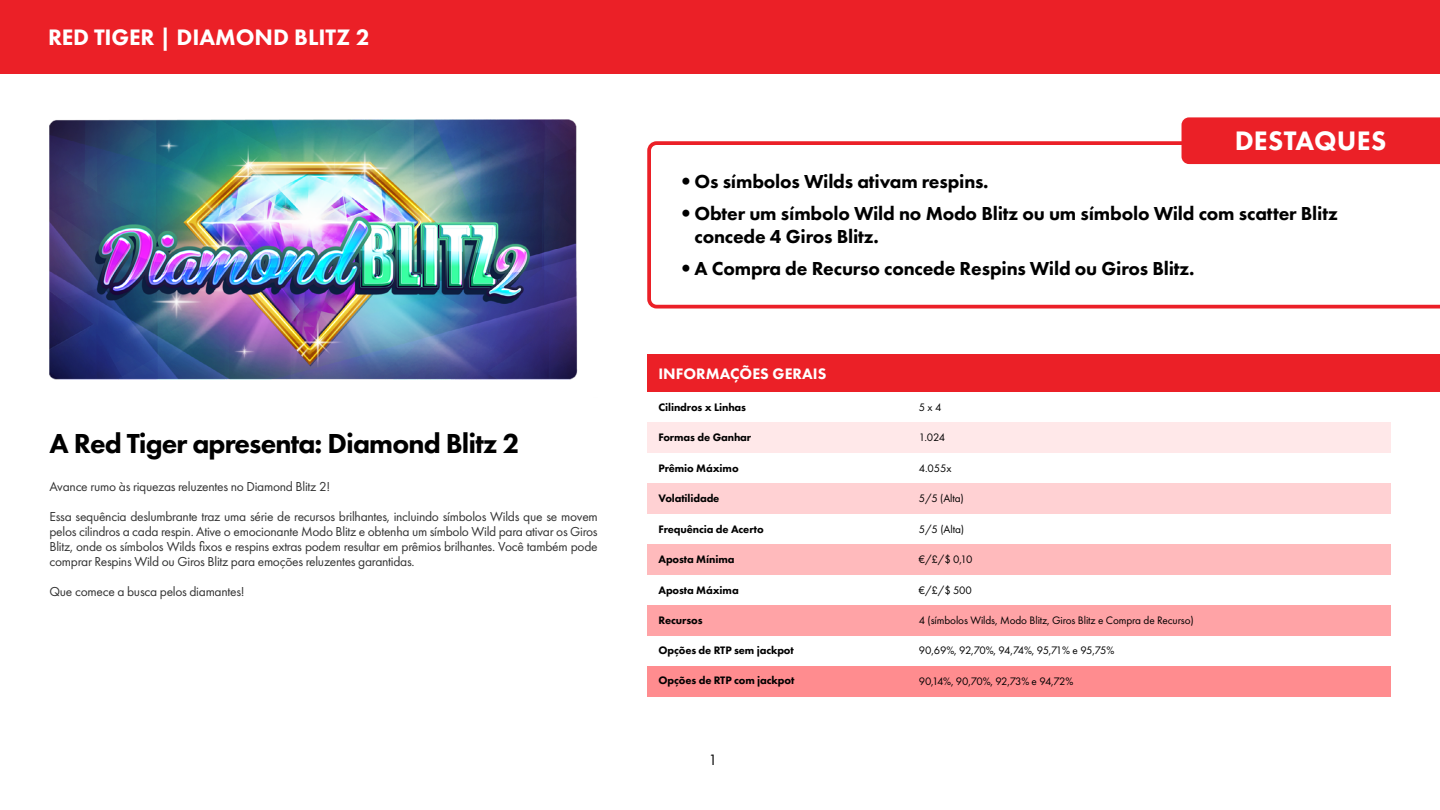
<style>
.page{position:relative;width:1440px;height:810px;background:#fff}
.page>*{position:absolute;margin:0;border:0;box-sizing:border-box;transform-origin:0 0}
.t1{font:800 28.5px "Futura PT";letter-spacing:-.03em;color:#000}
.t2{font:800 27.75px "Futura PT";letter-spacing:.01em;color:#fff}
.t3{font:800 23.25px "Futura PT";color:#fff}
.t4{font:800 19.5px/23.2px "Futura PT";letter-spacing:-.01em;color:#000}
.t5{font:800 15.75px "Futura PT";color:#fff}
.t6{font:15.6px "Futura PT";color:#000}
.t7{font:13.5px/15px "Futura PT";letter-spacing:-.02em;color:#333;text-align:justify}
.t8{font:800 11.25px "Futura PT";letter-spacing:-.01em;color:#000}
.t9{font:11.25px "Futura PT";letter-spacing:-.01em;color:#000}
.t10{font:11.25px "Futura PT";letter-spacing:-.055em;color:#000}
.t11{font:11.25px "Futura PT";letter-spacing:-.065em;color:#000}
.s1{font-family:"Avenir";font-weight:400}
</style>
<div class="page">
<div style="left:647px;top:666px;width:743px;height:30px;background:#ff8c8f"></div>
<div style="left:647px;top:483px;width:743px;height:31px;background:#ffd1d3"></div>
<div style="left:647px;top:544px;width:743px;height:31px;background:#ffbabc"></div>
<div style="left:647px;top:605px;width:743px;height:31px;background:#ffa3a6"></div>
<div style="left:647px;top:422px;width:743px;height:31px;background:#ffe8e9"></div>
<img style="left:49px;top:119px;width:529px;height:261px">
<svg style="left:647px;top:141px;width:793px;height:168px"></svg>
<div style="left:1182px;top:117px;width:258px;height:47px;background:#eb2027"></div>
<div style="left:647px;top:355px;width:793px;height:37px;background:#eb2027"></div>
<div style="left:0;top:0;width:1440px;height:74px;background:#eb2027"></div>
<h3 class="t3" style="left:48px;top:22px;width:323px">RED TIGER | DIAMOND BLITZ 2</h3>
<h1 class="t1" style="left:50px;top:425px;width:472px">A Red Tiger apresenta: Diamond Blitz 2</h1>
<p class="t7" style="left:50px;top:479px;width:282px">Avance rumo às riquezas reluzentes no Diamond Blitz 2!</p>
<p class="t7" style="left:50px;top:509px;width:550px">Essa sequência deslumbrante traz uma série de recursos brilhantes, incluindo símbolos Wilds que se movem pelos cilindros a cada respin. Ative o emocionante Modo Blitz e obtenha um símbolo Wild para ativar os Giros Blitz, onde os símbolos Wilds fixos e respins extras podem resultar em prêmios brilhantes. Você também pode comprar Respins Wild ou Giros Blitz para emoções reluzentes garantidas.</p>
<p class="t7" style="left:50px;top:584px;width:197px">Que comece a busca pelos diamantes!</p>
<h2 class="t2" style="left:1235px;top:123px;width:153px">DESTAQUES</h2>
<h3 class="t4" style="left:681px;top:170px;width:309px"><span class="s1">•</span> Os símbolos Wilds ativam respins.</h3>
<h3 class="t4" style="left:694px;top:201px;width:645px;text-indent:-13px"><span class="s1">•</span> Obter um símbolo Wild no Modo Blitz ou um símbolo Wild com scatter Blitz concede 4 Giros Blitz.</h3>
<h3 class="t4" style="left:681px;top:256px;width:515px"><span class="s1">•</span> A Compra de Recurso concede Respins Wild ou Giros Blitz.</h3>
<p class="t5" style="left:659px;top:364px;width:169px">INFORMAÇÕES GERAIS</p>
<p class="t8" style="left:658px;top:400px;width:89px">Cilindros x Linhas</p>
<p class="t9" style="left:919px;top:401px;width:24px">5 x 4</p>
<p class="t8" style="left:658px;top:431px;width:94px">Formas de Ganhar</p>
<p class="t9" style="left:919px;top:431px;width:28px">1.024</p>
<p class="t8" style="left:658px;top:461px;width:82px">Prêmio Máximo</p>
<p class="t9" style="left:919px;top:461px;width:34px">4.055x</p>
<p class="t8" style="left:658px;top:491px;width:62px">Volatilidade</p>
<p class="t8" style="left:658px;top:522px;width:107px">Frequência de Acerto</p>
<p class="t8" style="left:658px;top:552px;width:78px">Aposta Mínima</p>
<p class="t8" style="left:658px;top:583px;width:82px">Aposta Máxima</p>
<p class="t9" style="left:919px;top:492px;width:47px">5/5 (Alta)</p>
<p class="t9" style="left:919px;top:522px;width:47px">5/5 (Alta)</p>
<p class="t9" style="left:919px;top:553px;width:55px">€/£/$ 0,10</p>
<p class="t9" style="left:919px;top:583px;width:55px">€/£/$ 500</p>
<p class="t8" style="left:658px;top:613px;width:46px">Recursos</p>
<p class="t9" style="left:919px;top:613px;width:276px">4 (símbolos Wilds, Modo Blitz, Giros Blitz e Compra de Recurso)</p>
<p class="t8" style="left:658px;top:643px;width:137px">Opções de RTP sem jackpot</p>
<p class="t8" style="left:658px;top:674px;width:137px">Opções de RTP com jackpot</p>
<p class="t10" style="left:919px;top:644px;width:197px">90,69%, 92,70%, 94,74%, 95,71% e 95,75%</p>
<p class="t11" style="left:919px;top:674px;width:156px">90,14%, 90,70%, 92,73% e 94,72%</p>
<p class="t6" style="left:708px;top:751px;width:10px">1</p>
</div>
